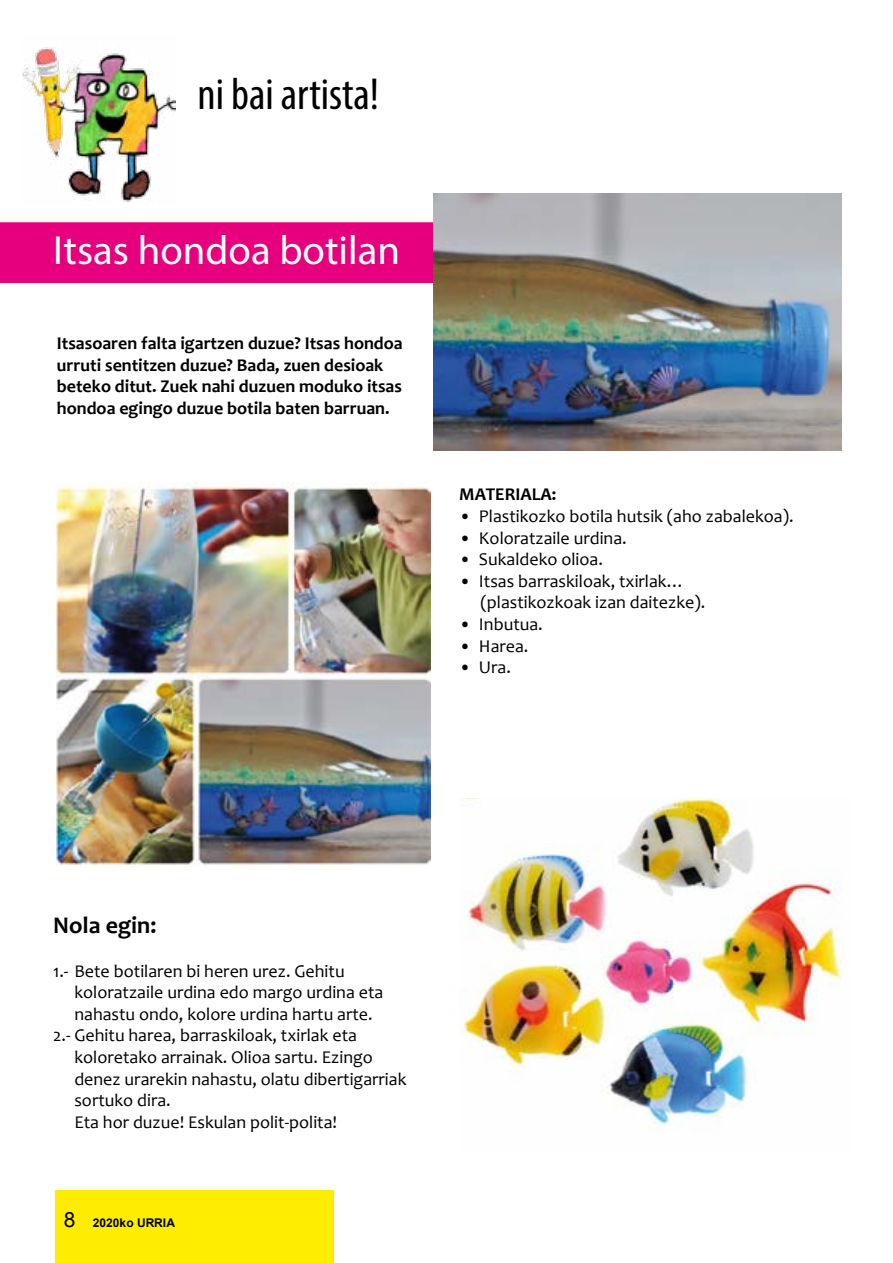
<style>
.page{position:relative;width:893px;height:1263px;background:#fff}
.page>*{position:absolute;margin:0;border:0;box-sizing:border-box;transform-origin:0 0}
.t1{font:condensed 45px "Myriad Pro";color:#000}
.t2{font:40.8px "Myriad Pro";color:#fff}
.t3{font:700 24px "Candara";color:#000}
.t4{font:18px/21.6px "Candara";color:#000}
.t5{font:700 18px/21.6px "Candara";color:#000}
.t6{font:700 12px "Arial";color:#000}
.s1{font-weight:400;font-size:21px}
</style>
<div class="page">
<div style="left:55px;top:1191px;width:278px;height:72px;background:#ffed00"></div>
<div style="left:0;top:222px;width:434px;height:61px;background:#e6007d"></div>
<img style="left:57px;top:482px;width:373px;height:384px">
<img style="left:434px;top:193px;width:407px;height:257px">
<img style="left:459px;top:798px;width:383px;height:332px">
<img style="left:23px;top:47px;width:152px;height:155px">
<h1 class="t1" style="left:197px;top:67px;width:183px">ni bai artista!</h1>
<h2 class="t2" style="left:53px;top:225px;width:348px">Itsas hondoa botilan</h2>
<p class="t5" style="left:57px;top:332px;width:347px">Itsasoaren falta igartzen duzue? Itsas hondoa urruti sentitzen duzue? Bada, zuen desioak beteko ditut. Zuek nahi duzuen moduko itsas hondoa egingo duzue botila baten barruan.</p>
<p class="t5" style="left:459px;top:484px;width:99px">MATERIALA:</p>
<p class="t4" style="left:459px;top:505px;width:336px">• Plastikozko botila hutsik (aho zabalekoa).</p>
<p class="t4" style="left:459px;top:527px;width:169px">• Koloratzaile urdina.</p>
<p class="t4" style="left:459px;top:548px;width:145px">• Sukaldeko olioa.</p>
<p class="t4" style="left:480px;top:570px;width:226px;text-indent:-21px">• Itsas barraskiloak, txirlak… (plastikozkoak izan daitezke).</p>
<p class="t4" style="left:459px;top:613px;width:85px">• Inbutua.</p>
<p class="t4" style="left:459px;top:635px;width:71px">• Harea.</p>
<p class="t4" style="left:459px;top:656px;width:53px">• Ura.</p>
<h3 class="t3" style="left:53px;top:911px;width:105px">Nola egin:</h3>
<p class="t4" style="left:53px;top:960px;width:293px">1.- Bete botilaren bi heren urez. Gehitu</p>
<p class="t4" style="left:74px;top:981px;width:310px">koloratzaile urdina edo margo urdina eta</p>
<p class="t4" style="left:74px;top:1003px;width:300px">nahastu ondo, kolore urdina hartu arte.</p>
<p class="t4" style="left:53px;top:1025px;width:305px">2.- Gehitu harea, barraskiloak, txirlak eta</p>
<p class="t4" style="left:74px;top:1046px;width:300px">koloretako arrainak. Olioa sartu. Ezingo</p>
<p class="t4" style="left:74px;top:1068px;width:334px">denez urarekin nahastu, olatu dibertigarriak</p>
<p class="t4" style="left:74px;top:1089px;width:98px">sortuko dira.</p>
<p class="t4" style="left:74px;top:1111px;width:264px">Eta hor duzue! Eskulan polit-polita!</p>
<p class="t6" style="left:64px;top:1215px;width:113px"><span class="s1">8</span> 2020ko URRIA</p>
</div>
